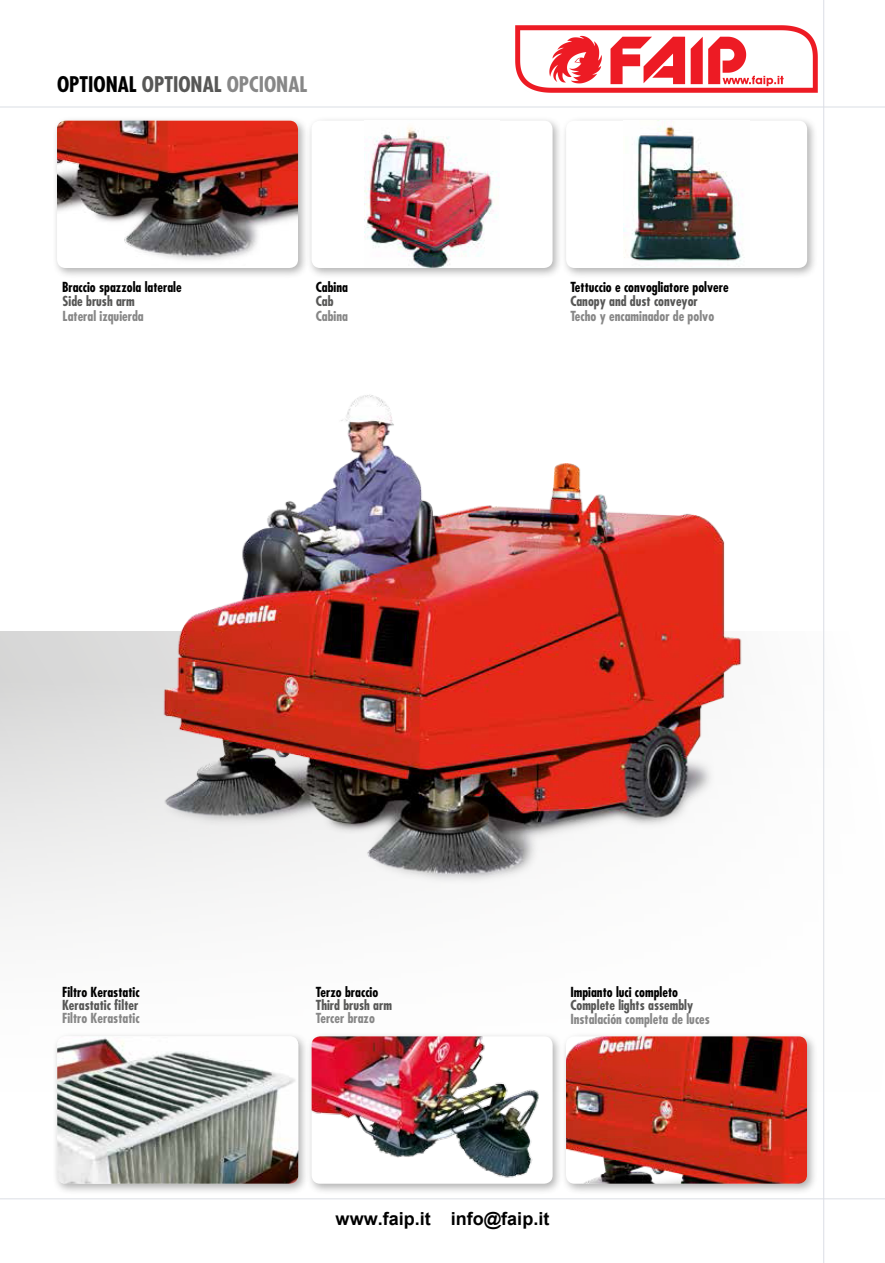
<style>
.page{position:relative;width:885px;height:1263px;background:#fff}
.page>*{position:absolute;margin:0;border:0;box-sizing:border-box;transform-origin:0 0}
.t1{font:700 condensed 21px "Futura Std";color:#000}
.t2{font:700 18px "Arial";color:#000}
.t3{font:700 condensed 13.5px "Futura Std";color:#000}
.t4{font:700 condensed 13.5px "Futura Std";color:#878787}
.t5{font:700 condensed 13.5px "Futura Std";color:#575756}
.s1{color:#575756}
.s2{color:#878787}
</style>
<div class="page">
<svg style="left:0;top:631px;width:884px;height:569px"></svg>
<hr style="left:823px;top:0;width:1px;height:1263px;background:#dbdee5">
<hr style="left:0;top:107px;width:884px;height:1px;background:#dbdee5">
<hr style="left:0;top:1198px;width:884px;height:1px;background:#dbdee5">
<div style="left:51px;top:116px;width:257px;height:163px;background:#000;opacity:.31"></div>
<img style="left:57px;top:121px;width:241px;height:147px">
<div style="left:560px;top:116px;width:257px;height:163px;background:#000;opacity:.31"></div>
<div style="left:566px;top:121px;width:241px;height:147px;background:#fff;border-radius:9px"></div>
<img style="left:623px;top:121px;width:120px;height:141px">
<div style="left:52px;top:1031px;width:257px;height:164px;background:#000;opacity:.31"></div>
<img style="left:57px;top:1036px;width:241px;height:148px">
<div style="left:306px;top:1031px;width:257px;height:164px;background:#000;opacity:.31"></div>
<div style="left:311px;top:1036px;width:241px;height:148px;background:#fff;border-radius:9px"></div>
<img style="left:311px;top:1036px;width:230px;height:148px">
<div style="left:560px;top:1031px;width:257px;height:164px;background:#000;opacity:.31"></div>
<img style="left:566px;top:1036px;width:240px;height:148px">
<div style="left:306px;top:116px;width:257px;height:163px;background:#000;opacity:.31"></div>
<div style="left:311px;top:121px;width:241px;height:147px;background:#fff;border-radius:9px"></div>
<img style="left:364px;top:127px;width:136px;height:141px">
<img style="left:143px;top:394px;width:604px;height:493px">
<img style="left:515px;top:25px;width:303px;height:68px">
<h1 class="t1" style="left:57px;top:71px;width:252px">OPTIONAL <span class="s1">OPTIONAL</span> <span class="s2">OPCIONAL</span></h1>
<p class="t3" style="left:62px;top:278px;width:121px">Braccio spazzola laterale</p>
<p class="t5" style="left:63px;top:293px;width:74px">Side brush arm</p>
<p class="t4" style="left:63px;top:308px;width:83px">Lateral izquierda</p>
<p class="t3" style="left:316px;top:278px;width:34px">Cabina</p>
<p class="t4" style="left:316px;top:307px;width:34px">Cabina</p>
<p class="t5" style="left:316px;top:293px;width:19px">Cab</p>
<p class="t3" style="left:570px;top:278px;width:160px">Tettuccio e convogliatore polvere</p>
<p class="t4" style="left:570px;top:307px;width:145px">Techo y encaminador de polvo</p>
<p class="t5" style="left:570px;top:293px;width:129px">Canopy and dust conveyor</p>
<p class="t3" style="left:62px;top:983px;width:79px">Filtro Kerastatic</p>
<p class="t5" style="left:62px;top:997px;width:78px">Kerastatic filter</p>
<p class="t4" style="left:62px;top:1010px;width:79px">Filtro Kerastatic</p>
<p class="t3" style="left:316px;top:983px;width:64px">Terzo braccio</p>
<p class="t5" style="left:316px;top:997px;width:78px">Third brush arm</p>
<p class="t4" style="left:316px;top:1010px;width:61px">Tercer brazo</p>
<p class="t3" style="left:570px;top:983px;width:109px">Impianto luci completo</p>
<p class="t5" style="left:570px;top:997px;width:124px">Complete lights assembly</p>
<p class="t4" style="left:570px;top:1010px;width:141px">Instalación completa de luces</p>
<h2 class="t2" style="left:335px;top:1207px;width:215px">www.faip.it info@faip.it</h2>
</div>
